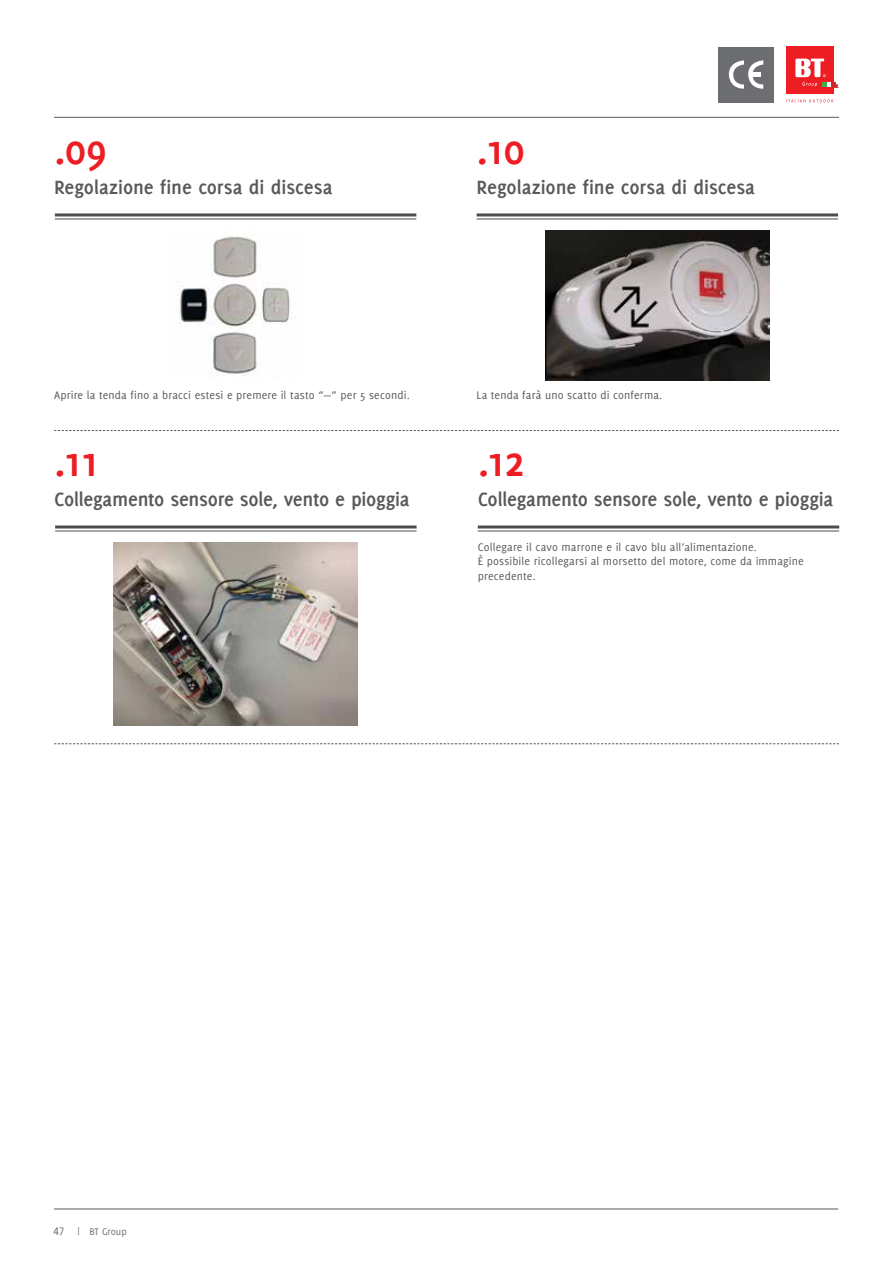
<style>
.page{position:relative;width:893px;height:1263px;background:#fff}
.page>*{position:absolute;margin:0;border:0;box-sizing:border-box;transform-origin:0 0}
.t1{font:700 45px "Delicious";letter-spacing:-.035em;color:#ed1d24}
.t2{font:700 21px "Delicious";letter-spacing:-.01em;color:#58595b}
.t3{font:12px/14.4px "Delicious";letter-spacing:.01em;color:#58595b}
.t4{font:10.5px "Delicious";color:#6d6e71}
.s1{font-family:"Delicious Small Caps";font-size:12px}
</style>
<div class="page">
<hr style="left:54px;top:1208px;width:784px;height:1px;background:#58595b">
<hr style="left:54px;top:117px;width:785px;height:1px;background:#58595b">
<div style="left:786px;top:47px;width:47px;height:47px;background:#ed1d24"></div>
<svg style="left:795px;top:59px;width:44px;height:29px"></svg>
<svg style="left:786px;top:99px;width:47px;height:3px"></svg>
<div style="left:718px;top:47px;width:56px;height:55px;background:#6d6e71"></div>
<svg style="left:729px;top:60px;width:34px;height:29px"></svg>
<div style="left:750px;top:72px;width:10px;height:5px;background:#fff"></div>
<img style="left:546px;top:230px;width:224px;height:150px">
<hr style="left:55px;top:213px;width:361px;height:3px;background:#4d4d4f">
<hr style="left:55px;top:218px;width:361px;height:1px;background:#4d4d4f">
<hr style="left:477px;top:213px;width:361px;height:3px;background:#4d4d4f">
<hr style="left:477px;top:218px;width:361px;height:1px;background:#4d4d4f">
<img style="left:176px;top:236px;width:114px;height:140px">
<svg style="left:54px;top:430px;width:785px;height:1px"></svg>
<hr style="left:55px;top:525px;width:362px;height:3px;background:#4d4d4f">
<hr style="left:55px;top:530px;width:362px;height:1px;background:#4d4d4f">
<hr style="left:478px;top:525px;width:361px;height:3px;background:#4d4d4f">
<hr style="left:478px;top:530px;width:361px;height:1px;background:#4d4d4f">
<img style="left:113px;top:542px;width:245px;height:184px">
<svg style="left:54px;top:743px;width:785px;height:1px"></svg>
<h1 class="t1" style="left:54px;top:123px;width:54px">.09</h1>
<h2 class="t2" style="left:54px;top:175px;width:280px">Regolazione fine corsa di discesa</h2>
<h1 class="t1" style="left:477px;top:123px;width:49px">.10</h1>
<h2 class="t2" style="left:477px;top:175px;width:280px">Regolazione fine corsa di discesa</h2>
<p class="t3" style="left:54px;top:388px;width:357px">Aprire la tenda fino a bracci estesi e premere il tasto “—” per 5 secondi.</p>
<p class="t3" style="left:477px;top:388px;width:187px">La tenda farà uno scatto di conferma.</p>
<h1 class="t1" style="left:54px;top:435px;width:47px">.11</h1>
<h2 class="t2" style="left:54px;top:487px;width:357px">Collegamento sensore sole, vento e pioggia</h2>
<h1 class="t1" style="left:478px;top:435px;width:48px">.12</h1>
<h2 class="t2" style="left:478px;top:487px;width:357px">Collegamento sensore sole, vento e pioggia</h2>
<p class="t3" style="left:478px;top:539px;width:328px">Collegare il cavo marrone e il cavo blu all’alimentazione.<br>È possibile ricollegarsi al morsetto del motore, come da immagine precedente.</p>
<p class="t4" style="left:54px;top:1225px;width:75px"><span class="s1">47</span> | BT Group</p>
</div>
